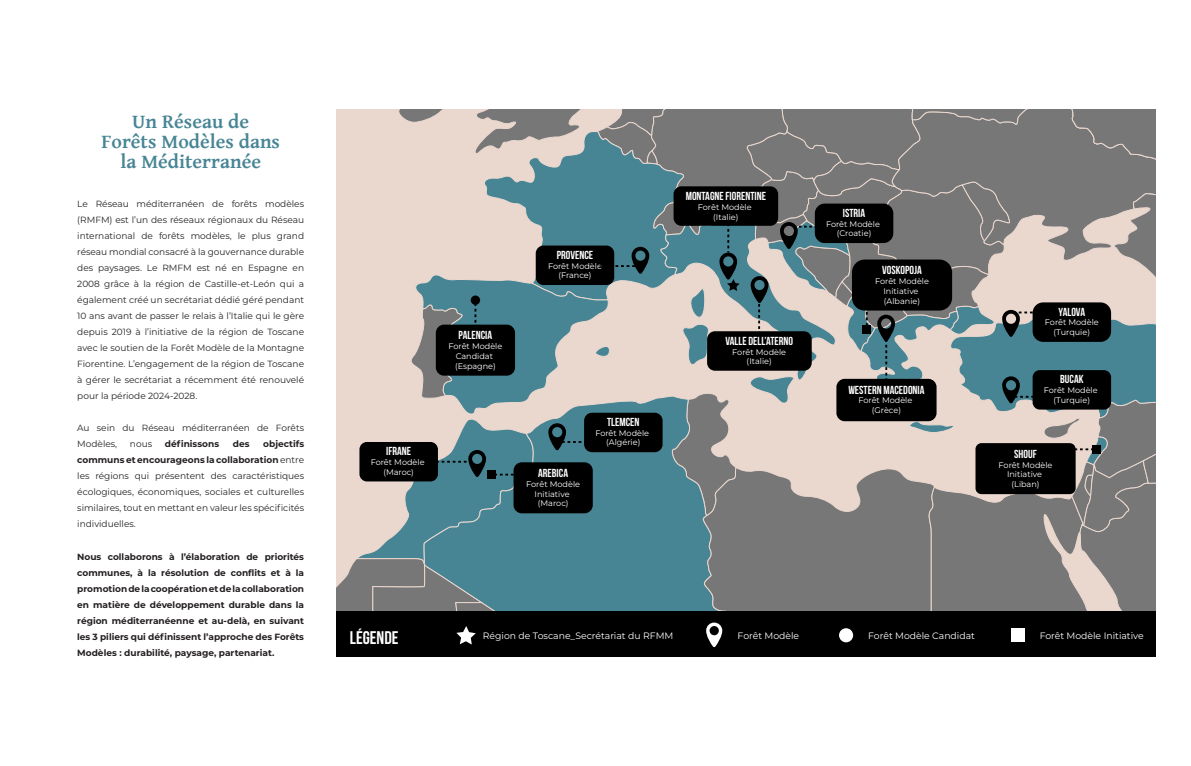
<style>
.page{position:relative;width:1191px;height:766px;background:#fff}
.page>*{position:absolute;margin:0;border:0;box-sizing:border-box;transform-origin:0 0}
.t1{font:700 20px/20px "Gentium Basic";color:#478595;text-align:center}
.t2{font:700 18.3px "Bebas Neue";color:#fff}
.t3{font:700 11.6px "Bebas Neue";color:#fff}
.t4{font:9.3px "Montserrat";color:#fff}
.t5{font:9px/16px "Montserrat";color:#231f20;text-align:justify}
.t6{font:700 9px/16px "Montserrat";color:#231f20;text-align:justify}
.t7{font:8.1px/9.7px "Montserrat";color:#fff;text-align:center}
.s1{font-weight:700}
</style>
<div class="page">
<div style="left:336px;top:611px;width:819px;height:45px;background:#000"></div>
<svg style="left:336px;top:109px;width:819px;height:538px;background:#798182"></svg>
<p class="t1" style="left:132px;top:111px;width:118px">Un Réseau de</p>
<p class="t1" style="left:101px;top:131px;width:180px">Forêts Modèles dans la Méditerranée</p>
<p class="t5" style="left:77px;top:196px;width:228px">Le Réseau méditerranéen de forêts modèles (RMFM) est l’un des réseaux régionaux du Réseau international de forêts modèles, le plus grand réseau mondial consacré à la gouvernance durable des paysages. Le RMFM est né en Espagne en 2008 grâce à la région de Castille-et-León qui a également créé un secrétariat dédié géré pendant 10 ans avant de passer le relais à l’Italie qui le gère depuis 2019 à l’initiative de la région de Toscane avec le soutien de la Forêt Modèle de la Montagne Fiorentine. L’engagement de la région de Toscane à gérer le secrétariat a récemment été renouvelé pour la période 2024-2028.</p>
<p class="t5" style="left:77px;top:420px;width:228px">Au sein du Réseau méditerranéen de Forêts<br>Modèles,</p>
<p class="t5" style="left:77px;top:436px;width:228px;text-indent:186px"><span class="s1">objectifs communs et encourageons la collaboration</span> entre les régions qui présentent des caractéristiques écologiques, économiques, sociales et culturelles similaires, tout en mettant en valeur les spécificités individuelles.</p>
<p class="t6" style="left:77px;top:547px;width:228px">Nous collaborons à l’élaboration de priorités communes, à la résolution de conflits et à la promotion de la coopération et de la collaboration en matière de développement durable dans la région méditerranéenne et au-delà, en suivant les 3 piliers qui définissent l’approche des Forêts Modèles : durabilité, paysage, partenariat.</p>
<p class="t5" style="left:130px;top:436px;width:24px">nous</p>
<p class="t6" style="left:165px;top:435px;width:56px">définissons</p>
<p class="t6" style="left:233px;top:435px;width:18px">des</p>
<p class="t3" style="left:386px;top:444px;width:26px">IFRANE</p>
<p class="t7" style="left:371px;top:457px;width:55px">Forêt Modèle (Maroc)</p>
<p class="t3" style="left:458px;top:329px;width:35px">PALENCIA</p>
<p class="t7" style="left:448px;top:341px;width:55px">Forêt Modèle<br>Candidat (Espagne)</p>
<p class="t3" style="left:557px;top:248px;width:38px">PROVENCE</p>
<p class="t7" style="left:548px;top:260px;width:55px">Forêt Modèle (France)</p>
<p class="t3" style="left:538px;top:466px;width:31px">AREBICA</p>
<p class="t7" style="left:526px;top:478px;width:55px">Forêt Modèle<br>Initiative (Maroc)</p>
<p class="t3" style="left:607px;top:415px;width:34px">TLEMCEN</p>
<p class="t7" style="left:595px;top:427px;width:55px">Forêt Modèle (Algérie)</p>
<p class="t3" style="left:686px;top:190px;width:82px">MONTAGNE FIORENTINE</p>
<p class="t7" style="left:698px;top:202px;width:55px">Forêt Modèle (Italie)</p>
<p class="t3" style="left:725px;top:334px;width:69px">VALLE DELL’ATERNO</p>
<p class="t7" style="left:732px;top:347px;width:55px">Forêt Modèle (Italie)</p>
<p class="t3" style="left:843px;top:206px;width:24px">ISTRIA</p>
<p class="t7" style="left:826px;top:218px;width:55px">Forêt Modèle (Croatie)</p>
<p class="t3" style="left:882px;top:264px;width:41px">VOSKOPOJA</p>
<p class="t7" style="left:875px;top:276px;width:55px">Forêt Modèle<br>Initiative (Albanie)</p>
<p class="t3" style="left:848px;top:383px;width:78px">WESTERN MACEDONIA</p>
<p class="t7" style="left:858px;top:395px;width:55px">Forêt Modèle (Grèce)</p>
<p class="t3" style="left:1058px;top:305px;width:28px">YALOVA</p>
<p class="t7" style="left:1045px;top:317px;width:55px">Forêt Modèle (Turquie)</p>
<p class="t3" style="left:1060px;top:373px;width:25px">BUCAK</p>
<p class="t7" style="left:1043px;top:385px;width:55px">Forêt Modèle (Turquie)</p>
<p class="t3" style="left:1014px;top:447px;width:24px">SHOUF</p>
<p class="t7" style="left:998px;top:459px;width:55px">Forêt Modèle<br>Initiative (Liban)</p>
<p class="t2" style="left:350px;top:627px;width:50px">LÉGENDE</p>
<p class="t4" style="left:483px;top:629px;width:192px">Région de Toscane_Secrétariat du RFMM</p>
<p class="t4" style="left:737px;top:629px;width:63px">Forêt Modèle</p>
<p class="t4" style="left:868px;top:629px;width:108px">Forêt Modèle Candidat</p>
<p class="t4" style="left:1039px;top:629px;width:106px">Forêt Modèle Initiative</p>
</div>
